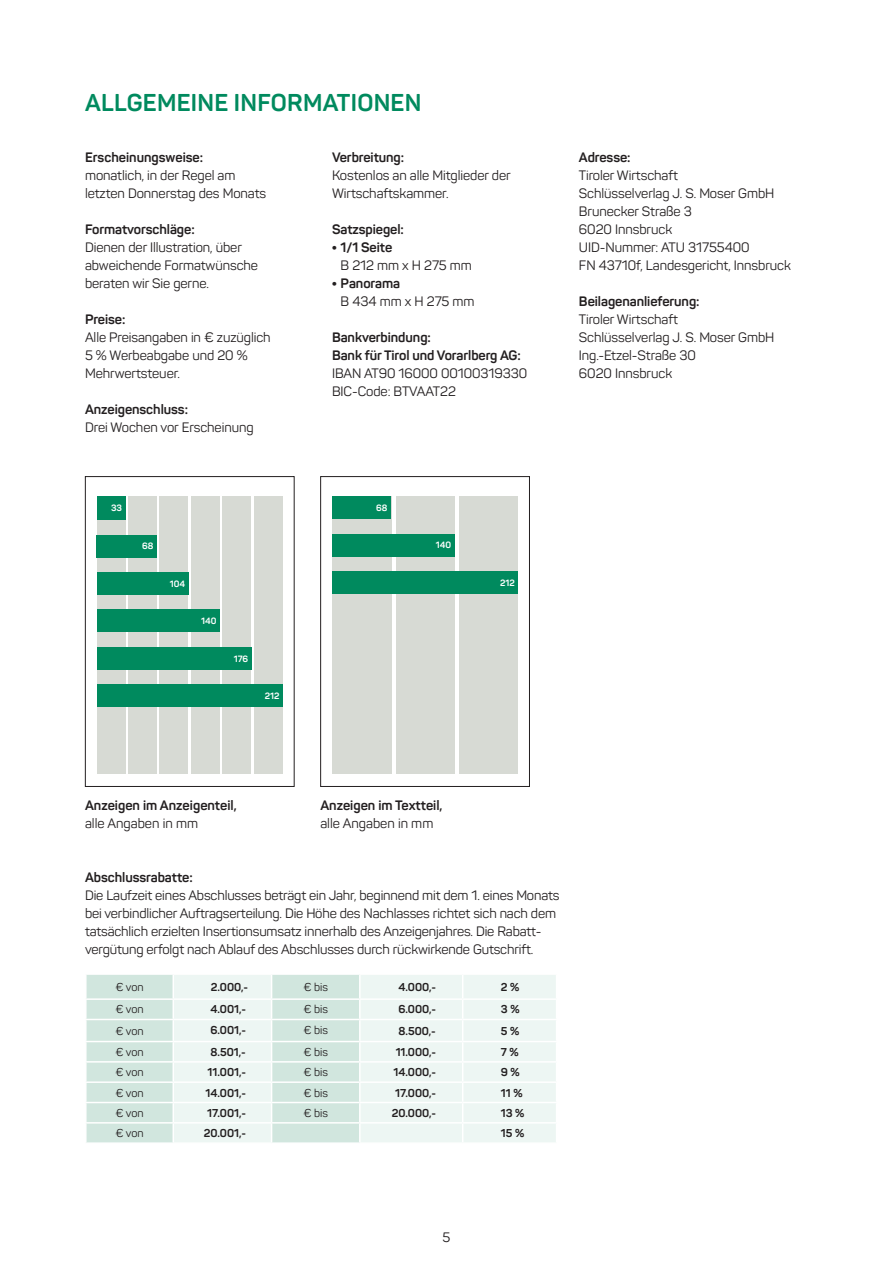
<style>
.page{position:relative;width:893px;height:1263px;background:#fff}
.page>*{position:absolute;margin:0;border:0;box-sizing:border-box;transform-origin:0 0}
.t1{font:700 24px "Panton";letter-spacing:.01em;color:#008a5e}
.t2{font:13.5px/18px "Panton";letter-spacing:-.005em;color:#231f20}
.t3{font:700 13.5px/18px "Panton";letter-spacing:-.005em;color:#231f20}
.t4{font:700 11.25px "Panton";color:#231f20}
.t5{font:11.25px "Panton";color:#231f20}
.t6{font:700 9px "Panton";color:#fff}
.s1{font-family:"Times";font-weight:700}
.s2{font-weight:700}
</style>
<div class="page">
<div style="left:87px;top:975px;width:86px;height:167px;background:#d1e6de"></div>
<svg style="left:174px;top:975px;width:382px;height:167px;background:#e6f2ed"></svg>
<hr style="left:359px;top:975px;width:2px;height:23px;background:#fff">
<hr style="left:85px;top:998px;width:88px;height:2px;background:#fff">
<svg style="left:86px;top:1000px;width:1px;height:19px"></svg>
<hr style="left:173px;top:998px;width:99px;height:2px;background:#fff">
<hr style="left:272px;top:998px;width:88px;height:2px;background:#fff">
<hr style="left:360px;top:998px;width:103px;height:2px;background:#fff">
<svg style="left:359px;top:1000px;width:2px;height:19px"></svg>
<hr style="left:463px;top:998px;width:94px;height:2px;background:#fff">
<hr style="left:359px;top:1020px;width:2px;height:21px;background:#fff">
<svg style="left:86px;top:1042px;width:1px;height:100px"></svg>
<svg style="left:271px;top:975px;width:1px;height:167px"></svg>
<svg style="left:359px;top:1042px;width:2px;height:100px"></svg>
<svg style="left:462px;top:975px;width:1px;height:167px"></svg>
<hr style="left:85px;top:1019px;width:88px;height:1px;background:#fff">
<hr style="left:85px;top:1041px;width:88px;height:1px;background:#fff">
<hr style="left:85px;top:1061px;width:88px;height:1px;background:#fff">
<hr style="left:85px;top:1081px;width:88px;height:2px;background:#fff">
<hr style="left:85px;top:1102px;width:88px;height:1px;background:#fff">
<hr style="left:85px;top:1122px;width:88px;height:1px;background:#fff">
<hr style="left:173px;top:1019px;width:99px;height:1px;background:#fff">
<hr style="left:173px;top:1041px;width:99px;height:1px;background:#fff">
<hr style="left:173px;top:1061px;width:99px;height:1px;background:#fff">
<hr style="left:173px;top:1081px;width:99px;height:2px;background:#fff">
<hr style="left:173px;top:1102px;width:99px;height:1px;background:#fff">
<hr style="left:173px;top:1122px;width:99px;height:1px;background:#fff">
<hr style="left:272px;top:1019px;width:88px;height:1px;background:#fff">
<hr style="left:360px;top:1019px;width:103px;height:1px;background:#fff">
<hr style="left:463px;top:1019px;width:94px;height:1px;background:#fff">
<hr style="left:272px;top:1041px;width:88px;height:1px;background:#fff">
<hr style="left:360px;top:1041px;width:103px;height:1px;background:#fff">
<hr style="left:463px;top:1041px;width:94px;height:1px;background:#fff">
<hr style="left:272px;top:1061px;width:88px;height:1px;background:#fff">
<hr style="left:360px;top:1061px;width:103px;height:1px;background:#fff">
<hr style="left:463px;top:1061px;width:94px;height:1px;background:#fff">
<hr style="left:272px;top:1081px;width:88px;height:2px;background:#fff">
<hr style="left:360px;top:1081px;width:103px;height:2px;background:#fff">
<hr style="left:463px;top:1081px;width:94px;height:2px;background:#fff">
<hr style="left:272px;top:1102px;width:88px;height:1px;background:#fff">
<hr style="left:360px;top:1102px;width:103px;height:1px;background:#fff">
<hr style="left:463px;top:1102px;width:94px;height:1px;background:#fff">
<hr style="left:272px;top:1122px;width:88px;height:1px;background:#fff">
<hr style="left:360px;top:1122px;width:103px;height:1px;background:#fff">
<hr style="left:463px;top:1122px;width:94px;height:1px;background:#fff">
<div style="left:85px;top:476px;width:209px;height:311px;border:1px solid #231f20"></div>
<div style="left:97px;top:496px;width:29px;height:277px;background:#d7dad4"></div>
<div style="left:128px;top:496px;width:29px;height:277px;background:#d7dad4"></div>
<div style="left:160px;top:496px;width:28px;height:277px;background:#d7dad4"></div>
<div style="left:191px;top:496px;width:29px;height:277px;background:#d7dad4"></div>
<div style="left:222px;top:496px;width:29px;height:277px;background:#d7dad4"></div>
<div style="left:254px;top:496px;width:28px;height:277px;background:#d7dad4"></div>
<div style="left:97px;top:685px;width:186px;height:22px;background:#008a5e"></div>
<div style="left:97px;top:647px;width:154px;height:23px;background:#008a5e"></div>
<div style="left:97px;top:610px;width:123px;height:22px;background:#008a5e"></div>
<div style="left:97px;top:572px;width:91px;height:23px;background:#008a5e"></div>
<div style="left:97px;top:535px;width:60px;height:22px;background:#008a5e"></div>
<div style="left:97px;top:496px;width:29px;height:24px;background:#008a5e"></div>
<div style="left:320px;top:476px;width:210px;height:311px;border:1px solid #231f20"></div>
<div style="left:332px;top:496px;width:59px;height:277px;background:#d7dad4"></div>
<div style="left:396px;top:496px;width:58px;height:277px;background:#d7dad4"></div>
<div style="left:459px;top:496px;width:59px;height:277px;background:#d7dad4"></div>
<div style="left:332px;top:571px;width:186px;height:23px;background:#008a5e"></div>
<div style="left:332px;top:534px;width:122px;height:22px;background:#008a5e"></div>
<div style="left:332px;top:496px;width:59px;height:23px;background:#008a5e"></div>
<h1 class="t1" style="left:85px;top:87px;width:338px">ALLGEMEINE INFORMATIONEN</h1>
<p class="t3" style="left:85px;top:148px;width:120px">Erscheinungsweise:</p>
<p class="t2" style="left:85px;top:166px;width:183px">monatlich, in der Regel am letzten Donnerstag des Monats</p>
<p class="t3" style="left:85px;top:220px;width:111px">Formatvorschläge:</p>
<p class="t2" style="left:85px;top:238px;width:175px">Dienen der Illustration, über abweichende Formatwünsche beraten wir Sie gerne.</p>
<p class="t3" style="left:85px;top:310px;width:42px">Preise:</p>
<p class="t2" style="left:85px;top:328px;width:187px">Alle Preisangaben in € zuzüglich<br>5 % Werbeabgabe und 20 %<br>Mehrwertsteuer.</p>
<p class="t3" style="left:85px;top:400px;width:104px">Anzeigenschluss:</p>
<p class="t2" style="left:85px;top:418px;width:170px">Drei Wochen vor Erscheinung</p>
<p class="t6" style="left:111px;top:502px;width:13px">33</p>
<p class="t6" style="left:142px;top:540px;width:13px">68</p>
<p class="t6" style="left:170px;top:578px;width:17px">104</p>
<p class="t6" style="left:201px;top:615px;width:17px">140</p>
<p class="t6" style="left:234px;top:653px;width:16px">176</p>
<p class="t6" style="left:265px;top:690px;width:16px">212</p>
<p class="t3" style="left:332px;top:148px;width:74px">Verbreitung:</p>
<p class="t2" style="left:332px;top:166px;width:180px">Kostenlos an alle Mitglieder der<br>Wirtschaftskammer.</p>
<p class="t3" style="left:332px;top:220px;width:73px">Satzspiegel:</p>
<p class="t2" style="left:341px;top:238px;width:133px;text-indent:-9px"><span class="s1">•</span> <span class="s2">1/1 Seite<br></span>B 212 mm x H 275 mm</p>
<p class="t2" style="left:341px;top:274px;width:135px;text-indent:-9px"><span class="s1">•</span> <span class="s2">Panorama<br></span>B 434 mm x H 275 mm</p>
<p class="t3" style="left:332px;top:328px;width:190px">Bankverbindung:<br>Bank für Tirol und Vorarlberg AG:</p>
<p class="t2" style="left:332px;top:364px;width:197px">IBAN AT90 16000 00100319330<br>BIC-Code: BTVAAT22</p>
<p class="t6" style="left:376px;top:502px;width:13px">68</p>
<p class="t6" style="left:436px;top:539px;width:17px">140</p>
<p class="t6" style="left:500px;top:577px;width:16px">212</p>
<p class="t3" style="left:579px;top:148px;width:53px">Adresse:</p>
<p class="t2" style="left:579px;top:166px;width:213px">Tiroler Wirtschaft<br>Schlüsselverlag J. S. Moser GmbH<br>Brunecker Straße 3<br>6020 Innsbruck<br>UID-Nummer: ATU 31755400<br>FN 43710f, Landesgericht, Innsbruck</p>
<p class="t3" style="left:579px;top:292px;width:122px">Beilagenanlieferung:</p>
<p class="t2" style="left:579px;top:310px;width:197px">Tiroler Wirtschaft<br>Schlüsselverlag J. S. Moser GmbH<br>Ing.-Etzel-Straße 30<br>6020 Innsbruck</p>
<p class="t3" style="left:85px;top:796px;width:153px">Anzeigen im Anzeigenteil,</p>
<p class="t2" style="left:85px;top:814px;width:115px">alle Angaben in mm</p>
<p class="t3" style="left:320px;top:796px;width:124px">Anzeigen im Textteil,</p>
<p class="t2" style="left:320px;top:814px;width:115px">alle Angaben in mm</p>
<p class="t3" style="left:85px;top:868px;width:109px">Abschlussrabatte:</p>
<p class="t2" style="left:85px;top:886px;width:476px">Die Laufzeit eines Abschlusses beträgt ein Jahr, beginnend mit dem 1. eines Monats bei verbindlicher Auftragserteilung. Die Höhe des Nachlasses richtet sich nach dem tatsächlich erzielten Insertionsumsatz innerhalb des Anzeigenjahres. Die Rabatt&shy;vergütung erfolgt nach Ablauf des Abschlusses durch rückwirkende Gutschrift.</p>
<p class="t5" style="left:115px;top:980px;width:30px">€ von</p>
<p class="t4" style="left:211px;top:980px;width:39px">2.000,-</p>
<p class="t5" style="left:303px;top:980px;width:26px">€ bis</p>
<p class="t4" style="left:398px;top:980px;width:39px">4.000,-</p>
<p class="t4" style="left:501px;top:980px;width:20px">2 %</p>
<p class="t5" style="left:115px;top:1002px;width:30px">€ von</p>
<p class="t4" style="left:210px;top:1002px;width:37px">4.001,-</p>
<p class="t5" style="left:303px;top:1002px;width:26px">€ bis</p>
<p class="t4" style="left:398px;top:1002px;width:39px">6.000,-</p>
<p class="t4" style="left:501px;top:1002px;width:20px">3 %</p>
<p class="t5" style="left:115px;top:1024px;width:30px">€ von</p>
<p class="t4" style="left:210px;top:1023px;width:37px">6.001,-</p>
<p class="t5" style="left:303px;top:1023px;width:26px">€ bis</p>
<p class="t4" style="left:398px;top:1024px;width:39px">8.500,-</p>
<p class="t4" style="left:501px;top:1024px;width:20px">5 %</p>
<p class="t5" style="left:115px;top:1045px;width:30px">€ von</p>
<p class="t4" style="left:210px;top:1045px;width:37px">8.501,-</p>
<p class="t5" style="left:303px;top:1045px;width:26px">€ bis</p>
<p class="t4" style="left:396px;top:1045px;width:42px">11.000,-</p>
<p class="t4" style="left:501px;top:1045px;width:19px">7 %</p>
<p class="t5" style="left:115px;top:1065px;width:30px">€ von</p>
<p class="t4" style="left:208px;top:1065px;width:40px">11.001,-</p>
<p class="t5" style="left:303px;top:1065px;width:26px">€ bis</p>
<p class="t4" style="left:394px;top:1065px;width:44px">14.000,-</p>
<p class="t4" style="left:501px;top:1065px;width:20px">9 %</p>
<p class="t5" style="left:115px;top:1086px;width:30px">€ von</p>
<p class="t4" style="left:206px;top:1085px;width:42px">14.001,-</p>
<p class="t5" style="left:303px;top:1086px;width:26px">€ bis</p>
<p class="t4" style="left:395px;top:1085px;width:42px">17.000,-</p>
<p class="t4" style="left:501px;top:1085px;width:23px">11 %</p>
<p class="t5" style="left:115px;top:1106px;width:30px">€ von</p>
<p class="t4" style="left:207px;top:1106px;width:40px">17.001,-</p>
<p class="t5" style="left:303px;top:1106px;width:26px">€ bis</p>
<p class="t4" style="left:392px;top:1106px;width:46px">20.000,-</p>
<p class="t4" style="left:501px;top:1106px;width:25px">13 %</p>
<p class="t5" style="left:115px;top:1126px;width:30px">€ von</p>
<p class="t4" style="left:204px;top:1126px;width:44px">20.001,-</p>
<p class="t4" style="left:501px;top:1126px;width:25px">15 %</p>
<p class="t2" style="left:443px;top:1228px;width:9px">5</p>
</div>
